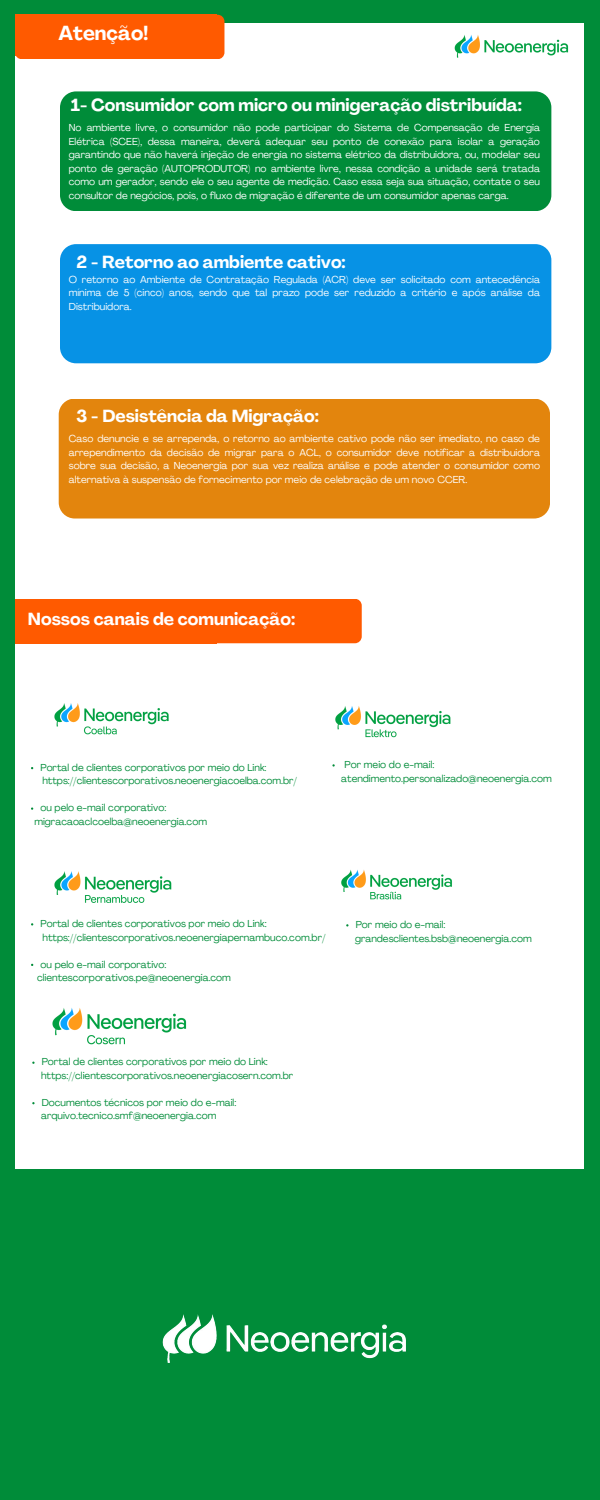
<style>
.page{position:relative;width:600px;height:1500px;background:#008c39}
.page>*{position:absolute;margin:0;border:0;box-sizing:border-box;transform-origin:0 0}
.t1{font:700 20px "Agrandir";color:#fff}
.t2{font:700 17.2px "Agrandir";color:#fff}
.t3{font:10px/13.5px "Agrandir";color:#fff;text-align:justify}
.t4{font:10px "Agrandir";color:#008c39}
</style>
<div class="page">
<div style="left:15px;top:23px;width:568px;height:1146px;background:#fff"></div>
<div style="left:15px;top:15px;width:209px;height:44px;background:#ff5a00;border-radius:7px"></div>
<div style="left:15px;top:15px;width:202px;height:41px;background:#ff5a00"></div>
<img style="left:454px;top:35px;width:115px;height:23px">
<img style="left:52px;top:1008px;width:135px;height:37px">
<img style="left:54px;top:703px;width:115px;height:32px">
<img style="left:54px;top:871px;width:118px;height:32px">
<img style="left:335px;top:706px;width:116px;height:32px">
<img style="left:341px;top:870px;width:111px;height:30px">
<div style="left:60px;top:91px;width:491px;height:120px;background:#008c39;border-radius:16px"></div>
<div style="left:60px;top:244px;width:491px;height:119px;background:#0792e5;border-radius:16px"></div>
<div style="left:59px;top:399px;width:491px;height:120px;background:#e3850d;border-radius:16px"></div>
<div style="left:16px;top:599px;width:346px;height:44px;background:#ff5a00;border-radius:7px"></div>
<div style="left:15px;top:599px;width:202px;height:44px;background:#ff5a00"></div>
<img style="left:162px;top:1314px;width:244px;height:49px">
<p class="t1" style="left:59px;top:25px;width:92px">Atenção!</p>
<p class="t2" style="left:71px;top:98px;width:453px">1- Consumidor com micro ou minigeração distribuída:</p>
<p class="t3" style="left:69px;top:122px;width:473px">No ambiente livre, o consumidor não pode participar do Sistema de Compensação de Energia Elétrica (SCEE), dessa maneira, deverá adequar seu ponto de conexão para isolar a geração garantindo que não haverá injeção de energia no sistema elétrico da distribuidora, ou, modelar seu ponto de geração (AUTOPRODUTOR) no ambiente livre, nessa condição a unidade será tratada como um gerador, sendo ele o seu agente de medição. Caso essa seja sua situação, contate o seu consultor de negócios, pois, o fluxo de migração é diferente de um consumidor apenas carga.</p>
<p class="t2" style="left:77px;top:255px;width:271px">2 - Retorno ao ambiente cativo:</p>
<h2 class="t3" style="left:69px;top:273px;width:473px">O retorno ao Ambiente de Contratação Regulada (ACR) deve ser solicitado com antecedência mínima de 5 (cinco) anos, sendo que tal prazo pode ser reduzido a critério e após análise da Distribuidora.</h2>
<p class="t2" style="left:77px;top:409px;width:244px">3 - Desistência da Migração:</p>
<h2 class="t3" style="left:69px;top:433px;width:473px">Caso denuncie e se arrependa, o retorno ao ambiente cativo pode não ser imediato, no caso de arrependimento da decisão de migrar para o ACL, o consumidor deve notificar a distribuidora sobre sua decisão, a Neoenergia por sua vez realiza análise e pode atender o consumidor como alternativa à suspensão de fornecimento por meio de celebração de um novo CCER.</h2>
<h2 class="t2" style="left:28px;top:612px;width:269px">Nossos canais de comunicação:</h2>
<h2 class="t4" style="left:40px;top:763px;width:228px">Portal de clientes corporativos por meio do Link:</h2>
<p class="t4" style="left:42px;top:777px;width:256px">https://clientescorporativos.neoenergiacoelba.com.br/</p>
<p class="t4" style="left:40px;top:804px;width:127px">ou pelo e-mail corporativo:</p>
<p class="t4" style="left:34px;top:817px;width:174px">migracaoaclcoelba@neoenergia.com</p>
<p class="t4" style="left:345px;top:761px;width:91px">Por meio do e-mail:</p>
<p class="t4" style="left:341px;top:774px;width:212px">atendimento.personalizado@neoenergia.com</p>
<p class="t4" style="left:40px;top:920px;width:228px">Portal de clientes corporativos por meio do Link:</p>
<p class="t4" style="left:43px;top:933px;width:284px">https://clientescorporativos.neoenergiapernambuco.com.br/</p>
<p class="t4" style="left:40px;top:960px;width:127px">ou pelo e-mail corporativo:</p>
<p class="t4" style="left:37px;top:974px;width:195px">clientescorporativos.pe@neoenergia.com</p>
<p class="t4" style="left:356px;top:921px;width:91px">Por meio do e-mail:</p>
<p class="t4" style="left:355px;top:934px;width:178px">grandesclientes.bsb@neoenergia.com</p>
<p class="t4" style="left:42px;top:1058px;width:228px">Portal de clientes corporativos por meio do Link:</p>
<p class="t4" style="left:41px;top:1071px;width:254px">https://clientescorporativos.neoenergiacosern.com.br</p>
<p class="t4" style="left:42px;top:1098px;width:196px">Documentos técnicos por meio do e-mail:</p>
<p class="t4" style="left:41px;top:1112px;width:177px">arquivo.tecnico.smf@neoenergia.com</p>
</div>
